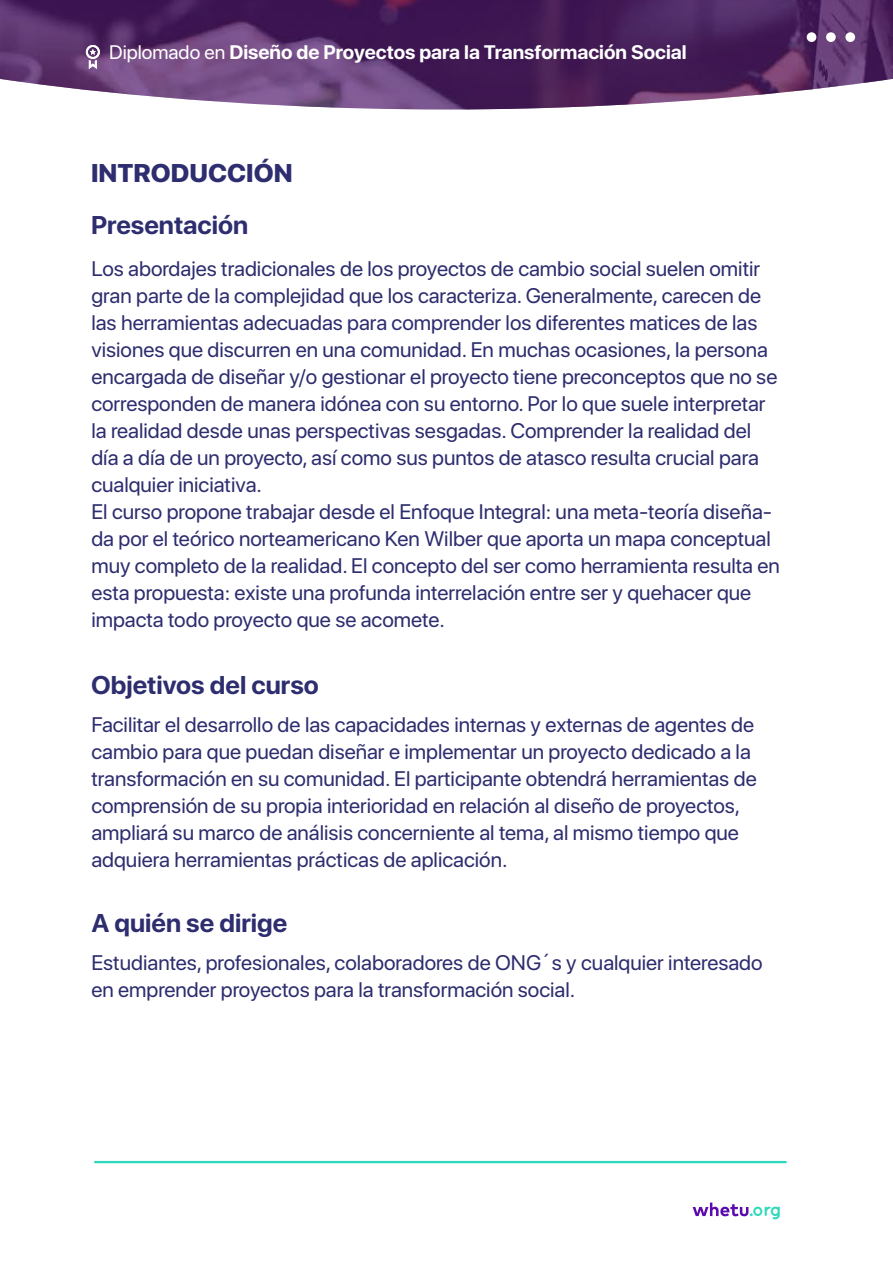
<style>
.page{position:relative;width:893px;height:1263px;background:#fff}
.page>*{position:absolute;margin:0;border:0;box-sizing:border-box;transform-origin:0 0}
.t1{font:700 25.5px "SF Pro Display";color:#2d2d6f}
.t2{font:800 25.5px "SF Pro Display";color:#2d2d6f}
.t3{font:21px/27px "SF Pro Display";color:#2d2d6f}
.t4{font:700 19.5px "SF Pro Display";color:#fff}
.t5{font:700 18.75px "Quicksand";color:#2ed8bb}
.s1{font-weight:400}
</style>
<div class="page">
<hr style="left:95px;top:1161px;width:691px;height:2px;background:#2ed8bb">
<svg style="left:693px;top:1202px;width:55px;height:15px"></svg>
<svg style="left:0;top:0;width:893px;height:109px;background:#623d72"></svg>
<div style="left:807px;top:32px;width:9px;height:10px;background:#fff;border-radius:50%"></div>
<div style="left:826px;top:32px;width:10px;height:10px;background:#fff;border-radius:50%"></div>
<div style="left:845px;top:32px;width:10px;height:10px;background:#fff;border-radius:50%"></div>
<svg style="left:86px;top:45px;width:14px;height:24px"></svg>
<p class="t4" style="left:109px;top:41px;width:579px"><span class="s1">Diplomado en</span> Diseño de Proyectos para la Transformación Social</p>
<p class="t2" style="left:91px;top:158px;width:203px">INTRODUCCIÓN</p>
<p class="t1" style="left:91px;top:211px;width:159px">Presentación</p>
<p class="t3" style="left:91px;top:255px;width:690px">Los abordajes tradicionales de los proyectos de cambio social suelen omitir gran parte de la complejidad que los caracteriza. Generalmente, carecen de las herramientas adecuadas para comprender los diferentes matices de las visiones que discurren en una comunidad. En muchas ocasiones, la persona encargada de diseñar y/o gestionar el proyecto tiene preconceptos que no se corresponden de manera idónea con su entorno. Por lo que suele interpretar la realidad desde unas perspectivas sesgadas. Comprender la realidad del día a día de un proyecto, así como sus puntos de atasco resulta crucial para cualquier iniciativa.<br>El curso propone trabajar desde el Enfoque Integral: una meta-teoría diseña&shy;da por el teórico norteamericano Ken Wilber que aporta un mapa conceptual muy completo de la realidad. El concepto del ser como herramienta resulta en esta propuesta: existe una profunda interrelación entre ser y quehacer que impacta todo proyecto que se acomete.</p>
<p class="t1" style="left:91px;top:671px;width:229px">Objetivos del curso</p>
<p class="t3" style="left:91px;top:711px;width:667px">Facilitar el desarrollo de las capacidades internas y externas de agentes de cambio para que puedan diseñar e implementar un proyecto dedicado a la transformación en su comunidad. El participante obtendrá herramientas de comprensión de su propia interioridad en relación al diseño de proyectos, ampliará su marco de análisis concerniente al tema, al mismo tiempo que adquiera herramientas prácticas de aplicación.</p>
<p class="t1" style="left:91px;top:908px;width:197px">A quién se dirige</p>
<p class="t3" style="left:91px;top:949px;width:673px">Estudiantes, profesionales, colaboradores de ONG´s y cualquier interesado en emprender proyectos para la transformación social.</p>
<p class="t5" style="left:749px;top:1198px;width:35px">.org</p>
</div>
